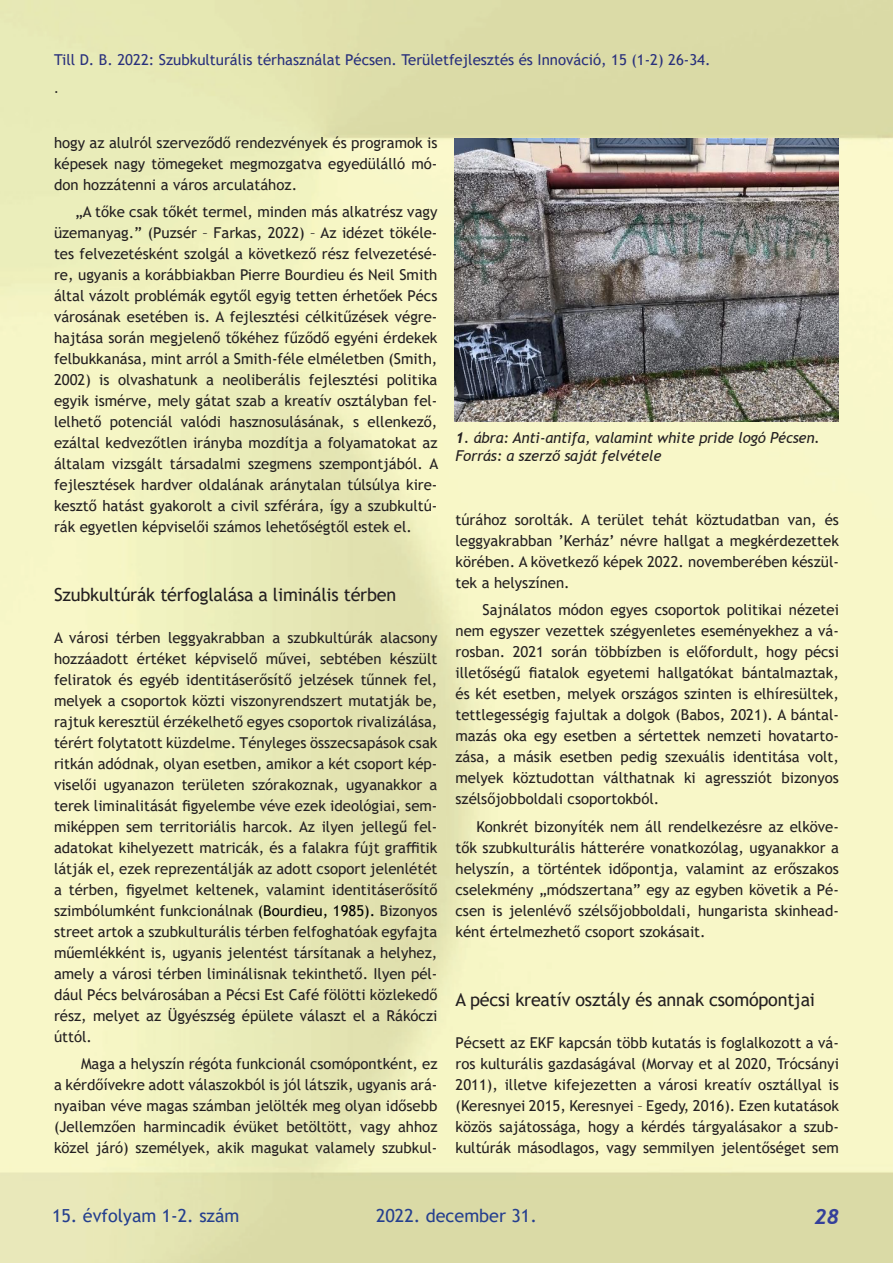
<style>
.page{position:relative;width:893px;height:1263px;background:#fff}
.page>*{position:absolute;margin:0;border:0;box-sizing:border-box;transform-origin:0 0}
.t1{font:italic 700 21px "Trebuchet";color:#34409a}
.Címsor2{font:18px "Trebuchet MS";letter-spacing:-.01em;color:#231f20}
.t2{font:18px "Trebuchet MS";color:#253f8e}
.t3{font:18px "Times New Roman";color:#231f20}
.első_bekezdés{font:15px/21px "Trebuchet MS";color:#231f20;text-align:justify}
.Normál{font:15px/21px "Trebuchet MS";color:#231f20;text-align:justify}
.fejlécben_a_cím{font:15px "Trebuchet MS";color:#29307c}
.képalá{font:italic 15px "Trebuchet MS";letter-spacing:-.01em;color:#231f20}
.s1{color:#000}
.s2{font-family:"Trebuchet";font-weight:700}
.s3{font-family:"Lucida Bright";font-weight:400;font-style:normal;font-size:18px;color:#231f20}
</style>
<div class="page">
<img style="left:0;top:0;width:893px;height:1263px">
<img style="left:455px;top:139px;width:384px;height:282px">
<p class="fejlécben_a_cím" style="left:54px;top:50px;width:658px">Till D. B. 2022: Szubkulturális térhasználat Pécsen. Területfejlesztés és Innováció, 15 (1-2) 26-34.</p>
<p class="t3" style="left:54px;top:74px;width:6px">.</p>
<p class="első_bekezdés" style="left:54px;top:132px;width:385px">hogy az alulról szerveződő rendezvények és programok is képesek nagy tömegeket megmozgatva egyedülálló mó&shy;don hozzátenni a város arculatához.</p>
<p class="első_bekezdés" style="left:54px;top:201px;width:386px;text-indent:21px">„A tőke csak tőkét termel, minden más alkatrész vagy üzemanyag.” (Puzsér – Farkas, 2022) – Az idézet tökéle&shy;tes felvezetésként szolgál a következő rész felvezetésé&shy;re, ugyanis a korábbiakban Pierre Bourdieu és Neil Smith által vázolt problémák egytől egyig tetten érhetőek Pécs városának esetében is. A fejlesztési célkitűzések végre&shy;hajtása során megjelenő tőkéhez fűződő egyéni érdekek felbukkanása, mint arról a Smith-féle elméletben (Smith, 2002) is olvashatunk a neoliberális fejlesztési politika egyik ismérve, mely gátat szab a kreatív osztályban fel&shy;lelhető potenciál valódi hasznosulásának, s ellenkező, ezáltal kedvezőtlen irányba mozdítja a folyamatokat az általam vizsgált társadalmi szegmens szempontjából. A fejlesztések hardver oldalának aránytalan túlsúlya kire&shy;kesztő hatást gyakorolt a civil szférára, így a szubkultú&shy;rák egyetlen képviselői számos lehetőségtől estek el.</p>
<p class="Címsor2" style="left:54px;top:584px;width:344px">Szubkultúrák térfoglalása a liminális térben</p>
<p class="első_bekezdés" style="left:54px;top:627px;width:385px">A városi térben leggyakrabban a szubkultúrák alacsony hozzáadott értéket képviselő művei, sebtében készült feliratok és egyéb identitáserősítő jelzések tűnnek fel, melyek a csoportok közti viszonyrendszert mutatják be, rajtuk keresztül érzékelhető egyes csoportok rivalizálása, térért folytatott küzdelme. Tényleges összecsapások csak ritkán adódnak, olyan esetben, amikor a két csoport kép&shy;viselői ugyanazon területen szórakoznak, ugyanakkor a terek liminalitását figyelembe véve ezek ideológiai, sem&shy;miképpen sem territoriális harcok. Az ilyen jellegű fel&shy;adatokat kihelyezett matricák, és a falakra fújt graffitik látják el, ezek reprezentálják az adott csoport jelenlétét a térben, figyelmet keltenek, valamint identitáserősítő szimbólumként funkcionálnak <span class="s1">(Bourdieu, 1985).</span> Bizonyos street artok a szubkulturális térben felfoghatóak egyfajta műemlékként is, ugyanis jelentést társítanak a helyhez, amely a városi térben liminálisnak tekinthető. Ilyen pél&shy;dául Pécs belvárosában a Pécsi Est Café fölötti közlekedő rész, melyet az Ügyészség épülete választ el a Rákóczi úttól.</p>
<p class="Normál" style="left:54px;top:1053px;width:385px;text-indent:27px">Maga a helyszín régóta funkcionál csomópontként, ez a kérdőívekre adott válaszokból is jól látszik, ugyanis ará&shy;nyaiban véve magas számban jelölték meg olyan idősebb (Jellemzően harmincadik évüket betöltött, vagy ahhoz közel járó) személyek, akik magukat valamely szubkul-</p>
<p class="képalá" style="left:455px;top:429px;width:366px"><span class="s2">1</span>. ábra: Anti-antifa, valamint white pride logó Pécsen.</p>
<p class="képalá" style="left:455px;top:447px;width:208px">Forrás: a szerző saját felvétele</p>
<p class="Normál" style="left:455px;top:509px;width:385px">túrához sorolták. A terület tehát köztudatban van, és leggyakrabban ’Kerház’ névre hallgat a megkérdezettek körében. A következő képek 2022. novemberében készül&shy;tek a helyszínen.</p>
<p class="Normál" style="left:455px;top:599px;width:385px;text-indent:27px">Sajnálatos módon egyes csoportok politikai nézetei nem egyszer vezettek szégyenletes eseményekhez a vá&shy;rosban. 2021 során többízben is előfordult, hogy pécsi illetőségű fiatalok egyetemi hallgatókat bántalmaztak, és két esetben, melyek országos szinten is elhíresültek, tettlegességig fajultak a dolgok (Babos, 2021). A bántal&shy;mazás oka egy esetben a sértettek nemzeti hovatarto&shy;zása, a másik esetben pedig szexuális identitása volt, melyek köztudottan válthatnak ki agressziót bizonyos szélsőjobboldali csoportokból.</p>
<p class="első_bekezdés" style="left:455px;top:815px;width:385px;text-indent:21px">Konkrét bizonyíték nem áll rendelkezésre az elköve&shy;tők szubkulturális hátterére vonatkozólag, ugyanakkor a helyszín, a történtek időpontja, valamint az erőszakos cselekmény „módszertana” egy az egyben követik a Pé&shy;csen is jelenlévő szélsőjobboldali, hungarista skinhead&shy;ként értelmezhető csoport szokásait.</p>
<p class="Címsor2" style="left:455px;top:988px;width:361px">A pécsi kreatív osztály és annak csomópontjai</p>
<p class="első_bekezdés" style="left:455px;top:1032px;width:385px">Pécsett az EKF kapcsán több kutatás is foglalkozott a vá&shy;ros kulturális gazdaságával (Morvay et al 2020, Trócsányi 2011), illetve kifejezetten a városi kreatív osztállyal is (Keresnyei 2015, Keresnyei – Egedy, 2016). Ezen kutatások közös sajátossága, hogy a kérdés tárgyalásakor a szub&shy;kultúrák másodlagos, vagy semmilyen jelentőséget sem</p>
<p class="t2" style="left:52px;top:1204px;width:189px">15. évfolyam 1-2. szám</p>
<p class="t2" style="left:376px;top:1204px;width:162px">2022. december 31.</p>
<h1 class="t1" style="left:814px;top:1204px;width:26px">28<span class="s3">28</span></h1>
</div>
